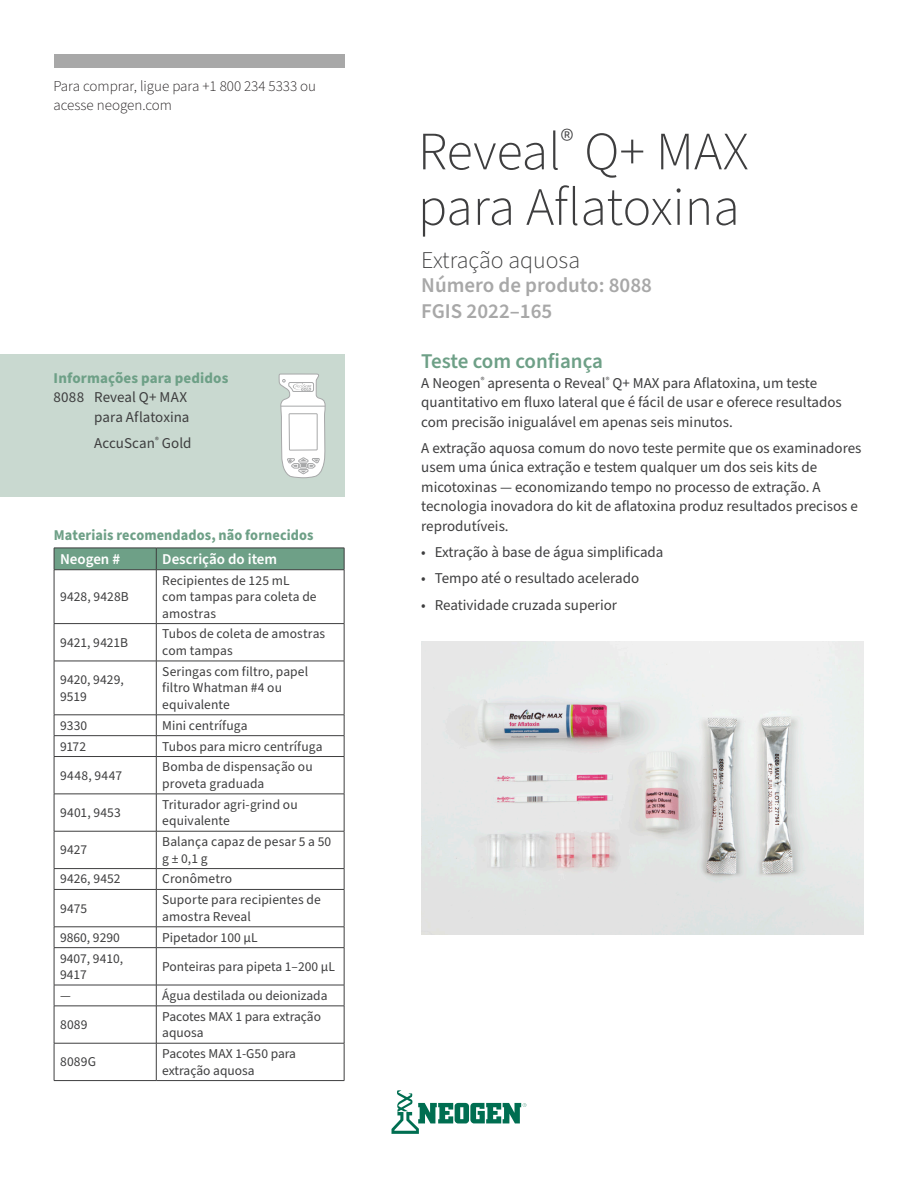
<style>
.page{position:relative;width:918px;height:1188px;background:#fff}
.page>*{position:absolute;margin:0;border:0;box-sizing:border-box;transform-origin:0 0}
.t1{font:300 54px "Source Sans Pro";color:#3e3e3f}
.Subhead{font:300 24px "Source Sans Pro";color:#3e3e3f}
.Subhead-2{font:600 21px "Source Sans Pro";color:#a8a8a8}
.t2{font:600 21px "Source Sans Pro";color:#6ea087}
.Body_Copy_Source_San{font:15px/19.5px "Source Sans Pro";color:#3e3e3f}
.t3{font:300 15px/19.5px "Source Sans Pro";color:#231f20}
.Subhead_2{font:700 15px "Source Sans Pro";letter-spacing:.005em;color:#6ea087;scale:.95 1}
.Table_Titles{font:600 15px "Source Sans Pro";color:#fff}
.Subhead_2-2{font:700 15px "Source Sans Pro";letter-spacing:.005em;color:#6ea087}
.Table_Copy{font:13.5px/16.5px "Source Sans Pro";letter-spacing:.005em;color:#3e3e3f}
.Table_Copy-2{font:13.5px "Source Sans Pro";letter-spacing:.03em;color:#3e3e3f}
</style>
<div class="page">
<div style="left:54px;top:54px;width:291px;height:14px;background:#a8a8a8"></div>
<div style="left:54px;top:548px;width:291px;height:22px;background:#6ea087"></div>
<hr style="left:54px;top:569px;width:102px;height:1px;background:#3e3e3f">
<hr style="left:54px;top:570px;width:1px;height:53px;background:#3e3e3f">
<hr style="left:156px;top:569px;width:188px;height:1px;background:#3e3e3f">
<hr style="left:156px;top:570px;width:1px;height:53px;background:#3e3e3f">
<hr style="left:344px;top:570px;width:1px;height:53px;background:#3e3e3f">
<hr style="left:54px;top:623px;width:102px;height:1px;background:#3e3e3f">
<hr style="left:54px;top:624px;width:1px;height:37px;background:#3e3e3f">
<hr style="left:156px;top:623px;width:188px;height:1px;background:#3e3e3f">
<hr style="left:156px;top:624px;width:1px;height:37px;background:#3e3e3f">
<hr style="left:344px;top:624px;width:1px;height:37px;background:#3e3e3f">
<hr style="left:54px;top:661px;width:102px;height:1px;background:#3e3e3f">
<hr style="left:54px;top:661px;width:1px;height:54px;background:#3e3e3f">
<hr style="left:156px;top:661px;width:188px;height:1px;background:#3e3e3f">
<hr style="left:156px;top:661px;width:1px;height:54px;background:#3e3e3f">
<hr style="left:344px;top:661px;width:1px;height:54px;background:#3e3e3f">
<hr style="left:54px;top:715px;width:102px;height:1px;background:#3e3e3f">
<hr style="left:156px;top:715px;width:188px;height:1px;background:#3e3e3f">
<hr style="left:54px;top:735px;width:102px;height:1px;background:#3e3e3f">
<svg style="left:54px;top:715px;width:1px;height:41px"></svg>
<hr style="left:156px;top:735px;width:188px;height:1px;background:#3e3e3f">
<svg style="left:156px;top:715px;width:1px;height:41px"></svg>
<svg style="left:344px;top:715px;width:1px;height:41px"></svg>
<hr style="left:54px;top:756px;width:102px;height:1px;background:#3e3e3f">
<hr style="left:54px;top:757px;width:1px;height:37px;background:#3e3e3f">
<hr style="left:156px;top:756px;width:188px;height:1px;background:#3e3e3f">
<hr style="left:156px;top:757px;width:1px;height:37px;background:#3e3e3f">
<hr style="left:344px;top:757px;width:1px;height:37px;background:#3e3e3f">
<hr style="left:54px;top:794px;width:102px;height:1px;background:#3e3e3f">
<hr style="left:54px;top:794px;width:1px;height:37px;background:#3e3e3f">
<hr style="left:156px;top:794px;width:188px;height:1px;background:#3e3e3f">
<hr style="left:156px;top:794px;width:1px;height:37px;background:#3e3e3f">
<hr style="left:344px;top:794px;width:1px;height:37px;background:#3e3e3f">
<hr style="left:54px;top:831px;width:102px;height:1px;background:#3e3e3f">
<hr style="left:54px;top:831px;width:1px;height:37px;background:#3e3e3f">
<hr style="left:156px;top:831px;width:188px;height:1px;background:#3e3e3f">
<hr style="left:156px;top:831px;width:1px;height:37px;background:#3e3e3f">
<hr style="left:344px;top:831px;width:1px;height:37px;background:#3e3e3f">
<hr style="left:54px;top:868px;width:102px;height:1px;background:#3e3e3f">
<svg style="left:54px;top:869px;width:1px;height:20px"></svg>
<hr style="left:156px;top:868px;width:188px;height:1px;background:#3e3e3f">
<svg style="left:156px;top:869px;width:1px;height:20px"></svg>
<svg style="left:344px;top:869px;width:1px;height:20px"></svg>
<hr style="left:54px;top:889px;width:102px;height:1px;background:#3e3e3f">
<hr style="left:54px;top:890px;width:1px;height:37px;background:#3e3e3f">
<hr style="left:156px;top:889px;width:188px;height:1px;background:#3e3e3f">
<hr style="left:156px;top:890px;width:1px;height:37px;background:#3e3e3f">
<hr style="left:344px;top:890px;width:1px;height:37px;background:#3e3e3f">
<hr style="left:54px;top:927px;width:102px;height:1px;background:#3e3e3f">
<svg style="left:54px;top:927px;width:1px;height:20px"></svg>
<hr style="left:156px;top:927px;width:188px;height:1px;background:#3e3e3f">
<svg style="left:156px;top:927px;width:1px;height:20px"></svg>
<svg style="left:344px;top:927px;width:1px;height:20px"></svg>
<hr style="left:54px;top:947px;width:102px;height:1px;background:#3e3e3f">
<hr style="left:54px;top:948px;width:1px;height:37px;background:#3e3e3f">
<hr style="left:156px;top:947px;width:188px;height:1px;background:#3e3e3f">
<hr style="left:156px;top:948px;width:1px;height:37px;background:#3e3e3f">
<hr style="left:344px;top:948px;width:1px;height:37px;background:#3e3e3f">
<hr style="left:54px;top:985px;width:102px;height:1px;background:#3e3e3f">
<svg style="left:54px;top:985px;width:1px;height:21px"></svg>
<hr style="left:156px;top:985px;width:188px;height:1px;background:#3e3e3f">
<svg style="left:156px;top:985px;width:1px;height:21px"></svg>
<svg style="left:344px;top:985px;width:1px;height:21px"></svg>
<hr style="left:54px;top:1006px;width:102px;height:1px;background:#3e3e3f">
<hr style="left:54px;top:1006px;width:1px;height:37px;background:#3e3e3f">
<hr style="left:156px;top:1006px;width:188px;height:1px;background:#3e3e3f">
<hr style="left:156px;top:1006px;width:1px;height:37px;background:#3e3e3f">
<hr style="left:344px;top:1006px;width:1px;height:37px;background:#3e3e3f">
<hr style="left:54px;top:1043px;width:102px;height:1px;background:#3e3e3f">
<hr style="left:54px;top:1043px;width:1px;height:37px;background:#3e3e3f">
<hr style="left:156px;top:1043px;width:188px;height:1px;background:#3e3e3f">
<hr style="left:156px;top:1043px;width:1px;height:37px;background:#3e3e3f">
<hr style="left:344px;top:1043px;width:1px;height:37px;background:#3e3e3f">
<hr style="left:54px;top:1080px;width:102px;height:1px;background:#3e3e3f">
<hr style="left:156px;top:1080px;width:188px;height:1px;background:#3e3e3f">
<div style="left:0;top:354px;width:344px;height:143px;background:#c9d9d0"></div>
<svg style="left:279px;top:374px;width:46px;height:104px"></svg>
<img style="left:421px;top:641px;width:443px;height:294px">
<svg style="left:392px;top:1090px;width:134px;height:44px"></svg>
<p class="t3" style="left:53px;top:77px;width:264px">Para comprar, ligue para +1 800 234 5333 ou acesse neogen.com</p>
<p class="Subhead_2-2" style="left:54px;top:367px;width:176px">Informações para pedidos</p>
<p class="Body_Copy_Source_San" style="left:54px;top:388px;width:137px;text-align:right">8088 Reveal Q+ MAX para Aflatoxina</p>
<p class="Body_Copy_Source_San" style="left:94px;top:434px;width:99px">AccuScan<sup>®</sup> Gold</p>
<p class="Subhead_2" style="left:54px;top:525px;width:275px">Materiais recomendados, não fornecidos</p>
<p class="Table_Titles" style="left:60px;top:549px;width:61px">Neogen #</p>
<p class="Table_Titles" style="left:162px;top:549px;width:116px">Descrição do item</p>
<p class="Table_Copy" style="left:60px;top:589px;width:70px">9428, 9428B</p>
<p class="Table_Copy" style="left:162px;top:572px;width:156px">Recipientes de 125 mL com tampas para coleta de amostras</p>
<p class="Table_Copy" style="left:60px;top:634px;width:70px">9421, 9421B</p>
<p class="Table_Copy" style="left:162px;top:626px;width:164px">Tubos de coleta de amostras com tampas</p>
<p class="Table_Copy" style="left:60px;top:672px;width:65px">9420, 9429,<br>9519</p>
<p class="Table_Copy" style="left:162px;top:664px;width:147px">Seringas com filtro, papel filtro Whatman #4 ou equivalente</p>
<p class="Table_Copy" style="left:60px;top:717px;width:29px">9330</p>
<p class="Table_Copy" style="left:162px;top:717px;width:87px">Mini centrífuga</p>
<p class="Table_Copy" style="left:60px;top:738px;width:28px">9172</p>
<p class="Table_Copy" style="left:162px;top:738px;width:162px">Tubos para micro centrífuga</p>
<p class="Table_Copy-2" style="left:60px;top:766px;width:63px">9448, 9447</p>
<p class="Table_Copy" style="left:162px;top:759px;width:152px">Bomba de dispensação ou</p>
<p class="Table_Copy" style="left:162px;top:776px;width:104px">proveta graduada</p>
<p class="Table_Copy" style="left:60px;top:805px;width:62px">9401, 9453</p>
<p class="Table_Copy" style="left:162px;top:796px;width:137px">Triturador agri-grind ou equivalente</p>
<p class="Table_Copy" style="left:60px;top:842px;width:28px">9427</p>
<p class="Table_Copy" style="left:162px;top:834px;width:171px">Balança capaz de pesar 5 a 50 g ± 0,1 g</p>
<p class="Table_Copy" style="left:60px;top:871px;width:62px">9426, 9452</p>
<p class="Table_Copy" style="left:162px;top:871px;width:71px">Cronômetro</p>
<p class="Table_Copy" style="left:60px;top:900px;width:28px">9475</p>
<p class="Table_Copy" style="left:162px;top:892px;width:160px">Suporte para recipientes de amostra Reveal</p>
<p class="Table_Copy" style="left:60px;top:929px;width:61px">9860, 9290</p>
<p class="Table_Copy" style="left:162px;top:929px;width:97px">Pipetador 100 µL</p>
<p class="Table_Copy" style="left:60px;top:950px;width:65px">9407, 9410,<br>9417</p>
<p class="Table_Copy" style="left:162px;top:958px;width:174px">Ponteiras para pipeta 1–200 µL</p>
<p class="Table_Copy" style="left:60px;top:988px;width:12px">—</p>
<p class="Table_Copy" style="left:162px;top:988px;width:167px">Água destilada ou deionizada</p>
<p class="Table_Copy" style="left:60px;top:1017px;width:29px">8089</p>
<p class="Table_Copy" style="left:162px;top:1008px;width:160px">Pacotes MAX 1 para extração aquosa</p>
<p class="Table_Copy" style="left:60px;top:1054px;width:38px">8089G</p>
<p class="Table_Copy" style="left:162px;top:1046px;width:135px">Pacotes MAX 1-G50 para extração aquosa</p>
<p class="t1" style="left:418px;top:115px;width:332px">Reveal<sup>®</sup> Q+ MAX</p>
<p class="t1" style="left:418px;top:171px;width:323px">para Aflatoxina</p>
<p class="Subhead" style="left:421px;top:244px;width:160px">Extração aquosa</p>
<p class="Subhead-2" style="left:421px;top:271px;width:232px">Número de produto: 8088</p>
<p class="Subhead-2" style="left:421px;top:297px;width:132px">FGIS 2022–165</p>
<p class="t2" style="left:421px;top:347px;width:183px">Teste com confiança</p>
<p class="Body_Copy_Source_San" style="left:421px;top:373px;width:422px">A Neogen<sup>®</sup> apresenta o Reveal<sup>®</sup> Q+ MAX para Aflatoxina, um teste quantitativo em fluxo lateral que é fácil de usar e oferece resultados com precisão inigualável em apenas seis minutos.</p>
<p class="Body_Copy_Source_San" style="left:421px;top:439px;width:442px">A extração aquosa comum do novo teste permite que os examinadores usem uma única extração e testem qualquer um dos seis kits de micotoxinas — economizando tempo no processo de extração. A tecnologia inovadora do kit de aflatoxina produz resultados precisos e reprodutíveis.</p>
<p class="Body_Copy_Source_San" style="left:421px;top:543px;width:244px">• Extração à base de água simplificada</p>
<p class="Body_Copy_Source_San" style="left:421px;top:569px;width:219px">• Tempo até o resultado acelerado</p>
<p class="Body_Copy_Source_San" style="left:421px;top:595px;width:197px">• Reatividade cruzada superior</p>
</div>
